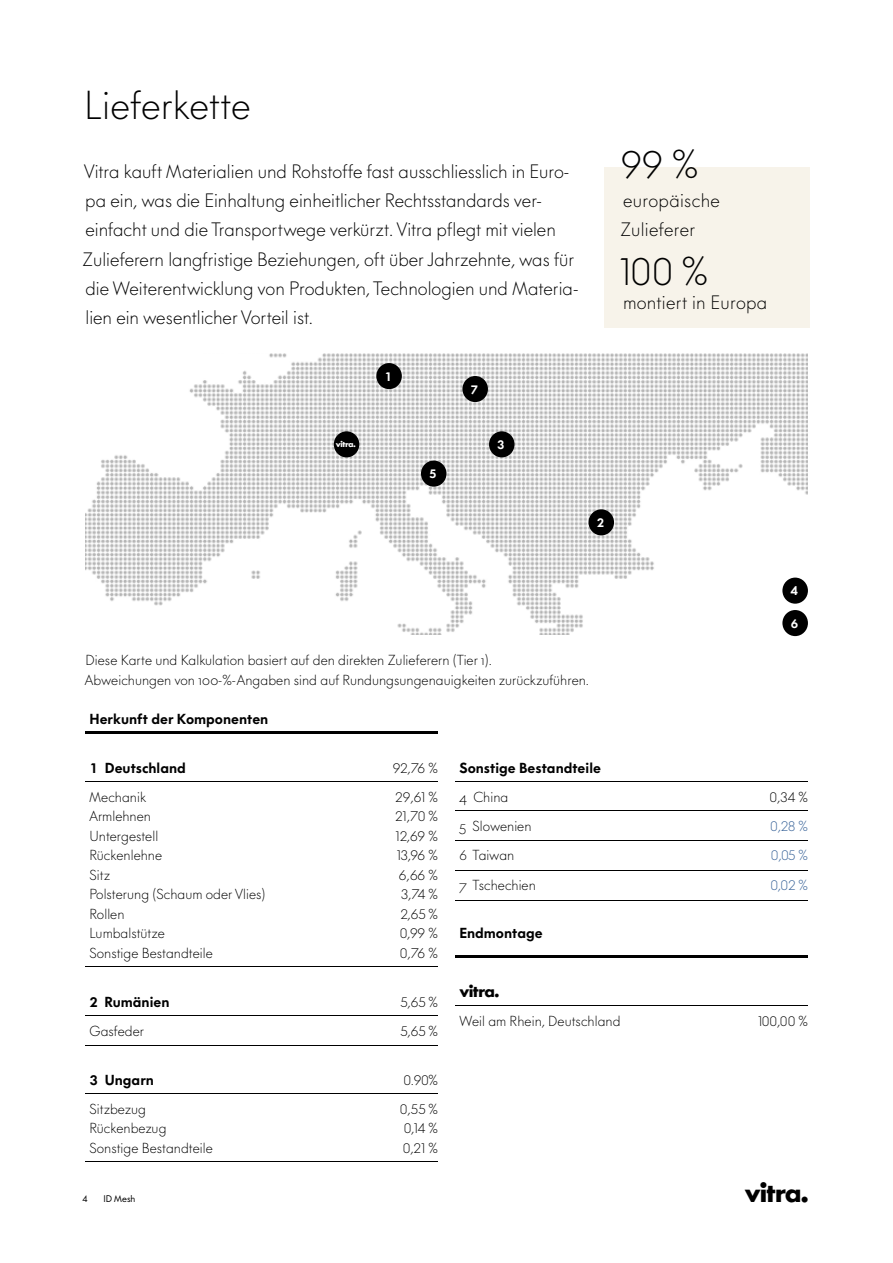
<style>
.page{position:relative;width:893px;height:1263px;background:#fff}
.page>*{position:absolute;margin:0;border:0;box-sizing:border-box;transform-origin:0 0}
.t1{font:300 37.5px "V Futura";letter-spacing:.01em;color:#000}
.t2{font:700 24px "V Futura";color:#000}
.t3{font:300 18px/29.2px "V Futura";color:#000}
.t4{font:800 15px "V Futura";color:#000}
.t5{font:300 13.5px/19.5px "V Futura";letter-spacing:.005em;color:#000}
.t6{font:800 13.5px "V Futura";letter-spacing:.005em;color:#000}
.t7{font:300 13.5px "V Futura";color:#325e95}
.t8{font:800 12px "V Futura";color:#fff}
.t9{font:9px "V Futura";color:#000}
.t10{font:700 7.5px "V Futura";color:#fff}
</style>
<div class="page">
<img style="left:85px;top:353px;width:723px;height:281px">
<div style="left:588px;top:509px;width:26px;height:26px;background:#000;border-radius:50%"></div>
<div style="left:489px;top:431px;width:25px;height:26px;background:#000;border-radius:50%"></div>
<div style="left:376px;top:363px;width:26px;height:26px;background:#000;border-radius:50%"></div>
<div style="left:421px;top:461px;width:25px;height:26px;background:#000;border-radius:50%"></div>
<div style="left:782px;top:578px;width:26px;height:26px;background:#000;border-radius:50%"></div>
<div style="left:462px;top:376px;width:26px;height:26px;background:#000;border-radius:50%"></div>
<div style="left:782px;top:610px;width:26px;height:26px;background:#000;border-radius:50%"></div>
<div style="left:604px;top:167px;width:206px;height:161px;background:#f7f3ea"></div>
<div style="left:334px;top:431px;width:25px;height:26px;background:#000;border-radius:50%"></div>
<hr style="left:85px;top:781px;width:200px;height:1px;background:#000">
<hr style="left:285px;top:781px;width:153px;height:1px;background:#000">
<hr style="left:85px;top:966px;width:200px;height:1px;background:#000">
<hr style="left:285px;top:966px;width:153px;height:1px;background:#000">
<hr style="left:85px;top:1015px;width:200px;height:1px;background:#000">
<hr style="left:285px;top:1015px;width:153px;height:1px;background:#000">
<hr style="left:85px;top:1045px;width:200px;height:1px;background:#000">
<hr style="left:285px;top:1045px;width:153px;height:1px;background:#000">
<hr style="left:85px;top:1093px;width:200px;height:1px;background:#000">
<hr style="left:285px;top:1093px;width:153px;height:1px;background:#000">
<hr style="left:85px;top:1161px;width:200px;height:1px;background:#000">
<hr style="left:285px;top:1161px;width:153px;height:1px;background:#000">
<hr style="left:85px;top:731px;width:200px;height:2px;background:#000">
<hr style="left:285px;top:731px;width:153px;height:2px;background:#000">
<hr style="left:455px;top:781px;width:235px;height:1px;background:#000">
<hr style="left:690px;top:781px;width:118px;height:1px;background:#000">
<hr style="left:455px;top:811px;width:235px;height:1px;background:#000">
<hr style="left:690px;top:811px;width:118px;height:1px;background:#000">
<hr style="left:455px;top:840px;width:235px;height:1px;background:#000">
<hr style="left:690px;top:840px;width:118px;height:1px;background:#000">
<hr style="left:455px;top:870px;width:235px;height:1px;background:#000">
<hr style="left:690px;top:870px;width:118px;height:1px;background:#000">
<hr style="left:455px;top:900px;width:235px;height:1px;background:#000">
<hr style="left:690px;top:900px;width:118px;height:1px;background:#000">
<hr style="left:455px;top:1005px;width:235px;height:1px;background:#000">
<hr style="left:690px;top:1005px;width:118px;height:1px;background:#000">
<hr style="left:455px;top:955px;width:235px;height:3px;background:#000">
<hr style="left:690px;top:955px;width:118px;height:3px;background:#000">
<h1 class="t1" style="left:84px;top:83px;width:168px">Lieferkette</h1>
<p class="t3" style="left:83px;top:157px;width:497px">Vitra kauft Materialien und Rohstoffe fast ausschliesslich in Euro&shy;pa ein, was die Einhaltung einheitlicher Rechtsstandards ver&shy;einfacht und die Transportwege verkürzt. Vitra pflegt mit vielen Zulieferern langfristige Beziehungen, oft über Jahrzehnte, was für die Weiterentwicklung von Produkten, Technologien und Materia&shy;lien ein wesentlicher Vorteil ist.</p>
<p class="t10" style="left:336px;top:439px;width:21px">v</p>
<p class="t8" style="left:386px;top:368px;width:6px">1</p>
<p class="t8" style="left:430px;top:466px;width:8px">5</p>
<p class="t8" style="left:471px;top:381px;width:8px">7</p>
<p class="t8" style="left:498px;top:436px;width:8px">3</p>
<h1 class="t1" style="left:621px;top:141px;width:79px">99 %</h1>
<h3 class="t3" style="left:620px;top:186px;width:101px">europäische<br>Zulieferer</h3>
<h1 class="t1" style="left:620px;top:249px;width:89px">100 %</h1>
<h3 class="t3" style="left:623px;top:288px;width:146px">montiert in Europa</h3>
<p class="t8" style="left:597px;top:514px;width:9px">2</p>
<p class="t5" style="left:85px;top:651px;width:506px">Diese Karte und Kalkulation basiert auf den direkten Zulieferern (Tier 1).<br>Abweichungen von 100-%-Angaben sind auf Rundungsungenauigkeiten zurückzuführen.</p>
<p class="t8" style="left:791px;top:583px;width:9px">4</p>
<p class="t8" style="left:791px;top:615px;width:9px">6</p>
<p class="t6" style="left:89px;top:710px;width:180px">Herkunft der Komponenten</p>
<p class="t6" style="left:89px;top:758px;width:98px">1 Deutschland</p>
<p class="t5" style="left:393px;top:758px;width:47px">92,76 %</p>
<p class="t5" style="left:89px;top:787px;width:178px">Mechanik<br>Armlehnen<br>Untergestell<br>Rückenlehne<br>Sitz<br>Polsterung (Schaum oder Vlies)<br>Rollen<br>Lumbalstütze<br>Sonstige Bestandteile</p>
<p class="t5" style="left:395px;top:787px;width:44px;text-align:center">29,61 %<br>21,70 %<br>12,69 %<br>13,96 %<br>6,66 %<br>3,74 %<br>2,65 %<br>0,99 %<br>0,76 %</p>
<p class="t6" style="left:89px;top:992px;width:81px">2 Rumänien</p>
<p class="t5" style="left:401px;top:992px;width:39px">5,65 %</p>
<p class="t5" style="left:89px;top:1021px;width:56px">Gasfeder</p>
<p class="t5" style="left:401px;top:1021px;width:39px">5,65 %</p>
<p class="t6" style="left:89px;top:1070px;width:66px">3 Ungarn</p>
<p class="t5" style="left:404px;top:1070px;width:36px">0.90%</p>
<p class="t5" style="left:89px;top:1099px;width:125px">Sitzbezug<br>Rückenbezug<br>Sonstige Bestandteile</p>
<p class="t5" style="left:400px;top:1099px;width:39px;text-align:justify">0,55 % 0,14 % 0,21 %</p>
<p class="t9" style="left:82px;top:1193px;width:7px">4</p>
<p class="t9" style="left:103px;top:1193px;width:34px">ID Mesh</p>
<p class="t6" style="left:459px;top:758px;width:143px">Sonstige Bestandteile</p>
<p class="t5" style="left:459px;top:787px;width:50px">4 China</p>
<p class="t5" style="left:770px;top:787px;width:40px">0,34 %</p>
<p class="t5" style="left:459px;top:817px;width:74px">5 Slowenien</p>
<p class="t7" style="left:770px;top:818px;width:39px">0,28 %</p>
<p class="t5" style="left:459px;top:846px;width:56px">6 Taiwan</p>
<p class="t7" style="left:771px;top:847px;width:38px">0,05 %</p>
<p class="t5" style="left:459px;top:875px;width:78px">7 Tschechien</p>
<p class="t7" style="left:771px;top:876px;width:39px">0,02 %</p>
<p class="t6" style="left:459px;top:924px;width:85px">Endmontage</p>
<p class="t4" style="left:459px;top:981px;width:41px">v</p>
<p class="t5" style="left:459px;top:1012px;width:163px">Weil am Rhein, Deutschland</p>
<p class="t5" style="left:758px;top:1012px;width:51px">100,00 %</p>
<h2 class="t2" style="left:745px;top:1177px;width:64px">v</h2>
</div>
